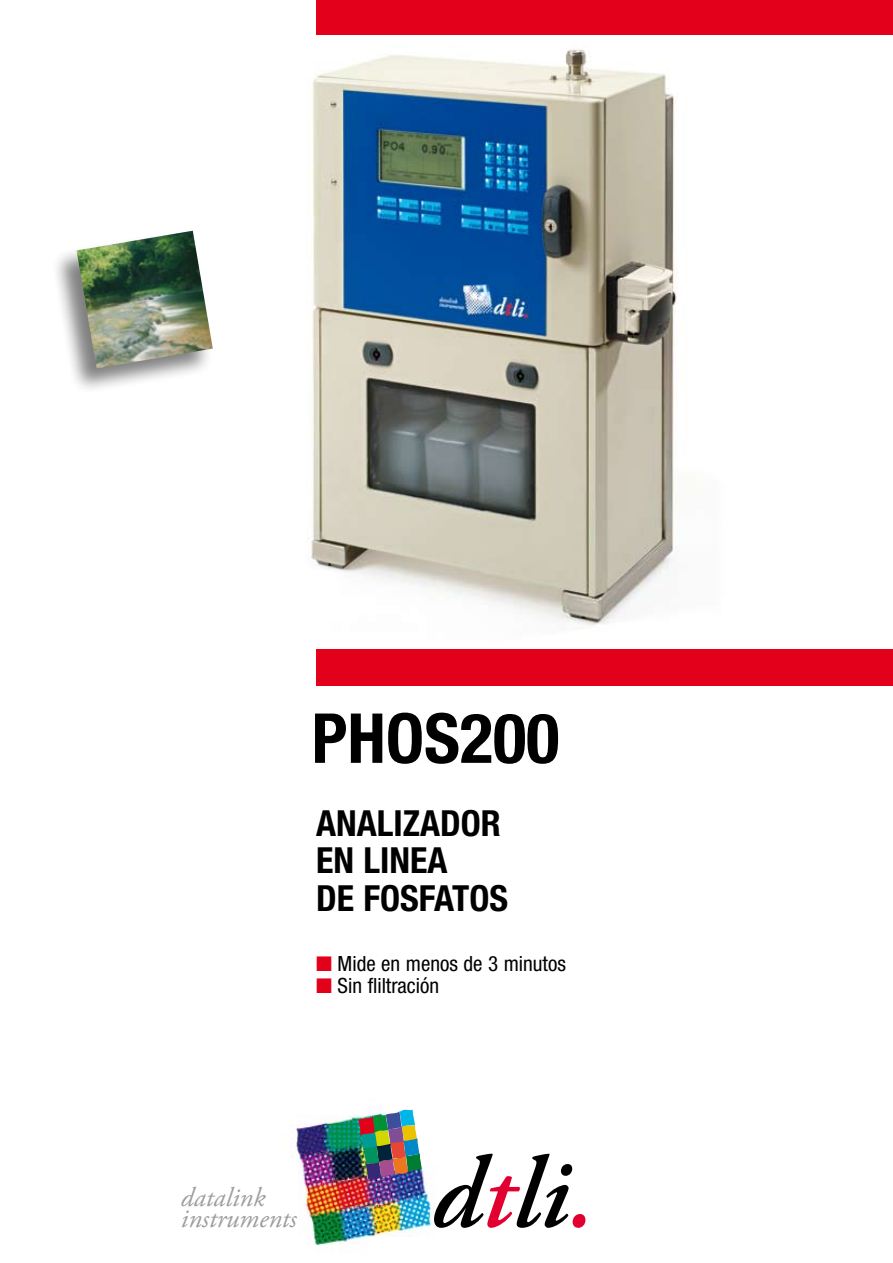
<style>
.page{position:relative;width:893px;height:1263px;background:#fff}
.page>*{position:absolute;margin:0;border:0;box-sizing:border-box;transform-origin:0 0}
.t1{font:italic 600 101.7px "Adobe Garamond Pro";color:#000}
.t2{font:700 condensed 69px "Helvetica Neue";color:#000}
.t3{font:700 condensed 36px/37.5px "Helvetica Neue";color:#000}
.t4{font:italic 27px/21.1px "Adobe Garamond Pro";color:#9c9d9f}
.t5{font:condensed 21px/22.5px "Helvetica Neue";color:#000}
.s1{color:#e20031}
</style>
<div class="page">
<img style="left:311px;top:34px;width:439px;height:616px">
<div style="left:316px;top:650px;width:577px;height:36px;background:#e2001a"></div>
<div style="left:316px;top:0;width:577px;height:34px;background:#e2001a"></div>
<img style="left:296px;top:1116px;width:140px;height:133px">
<img style="left:358px;top:1109px;width:64px;height:70px">
<div style="left:49px;top:229px;width:173px;height:173px;background:#000;opacity:.5"></div>
<img style="left:77px;top:231px;width:136px;height:137px">
<h2 class="t2" style="left:312px;top:696px;width:249px">PHOS200</h2>
<h3 class="t3" style="left:316px;top:804px;width:194px">ANALIZADOR<br>EN LINEA<br>DE FOSFATOS</h3>
<p class="t5" style="left:338px;top:952px;width:230px">Mide en menos de 3 minutos<br>Sin fliltración</p>
<p class="t4" style="left:181px;top:1188px;width:117px">datalink instruments</p>
<h1 class="t1" style="left:431px;top:1135px;width:165px">d<span class="s1">t</span>li<span class="s1">.</span></h1>
</div>
